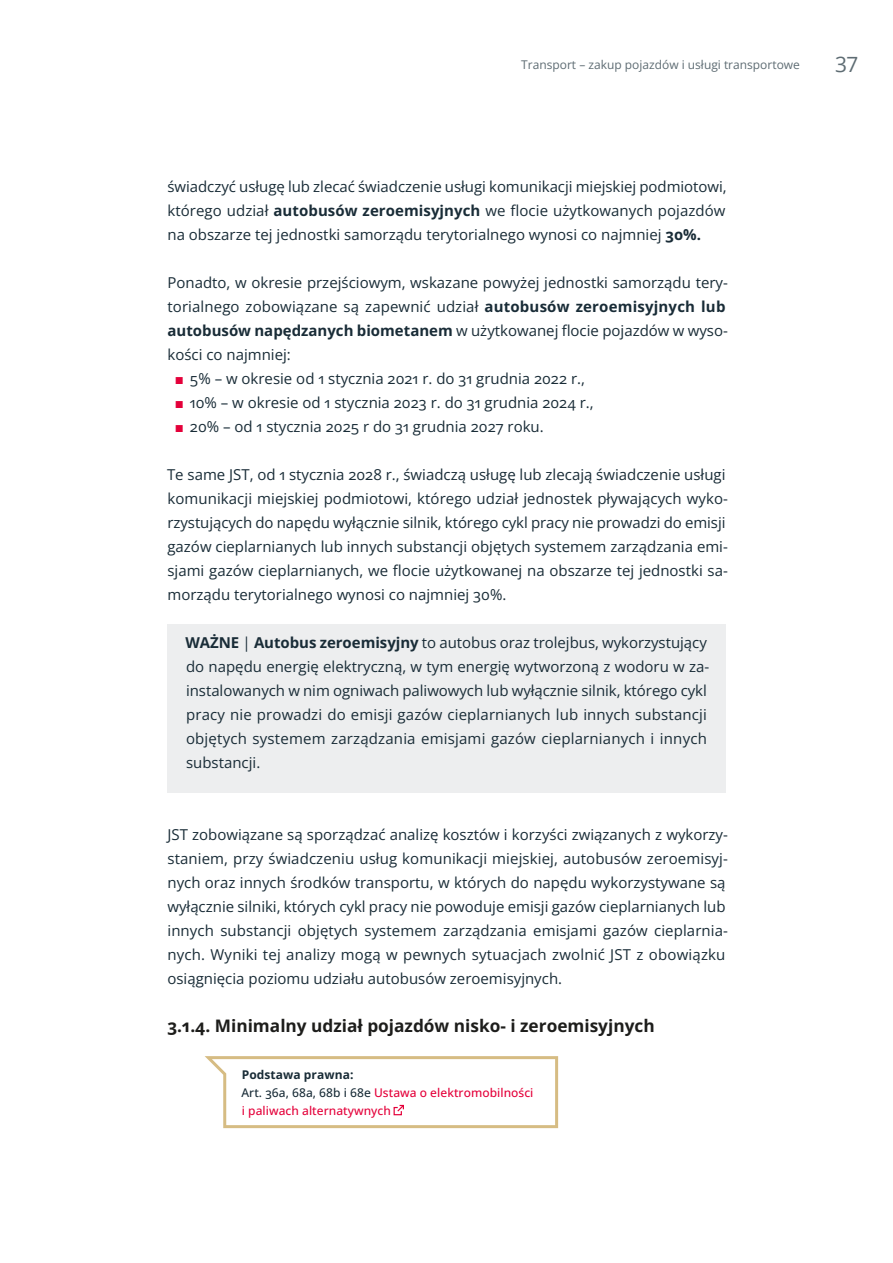
<style>
.page{position:relative;width:893px;height:1263px;background:#fff}
.page>*{position:absolute;margin:0;border:0;box-sizing:border-box;transform-origin:0 0}
.t1{font:21px "Open Sans";color:#5e6c73}
.t2{font:700 17.25px "Open Sans";color:#1d1d1b}
.t3{font:15px/24px "Open Sans";color:#192c37}
.t4{font:500 12px/18px "Open Sans";letter-spacing:.005em;color:#e4003a}
.t5{font:12px "Open Sans";color:#5e6c73}
.s1{font-weight:700}
.s2{font-family:"Arial";color:#e4003a}
.s3{font-weight:700;color:#192c37}
.s4{color:#192c37}
</style>
<div class="page">
<div style="left:167px;top:624px;width:558px;height:168px;background:#edeeef"></div>
<svg style="left:205px;top:1056px;width:353px;height:72px"></svg>
<p class="t5" style="left:521px;top:56px;width:280px">Transport – zakup pojazdów i usługi transportowe</p>
<h1 class="t1" style="left:835px;top:50px;width:24px">37</h1>
<p class="t3" style="left:167px;top:174px;width:561px;text-align:justify">świadczyć usługę lub zlecać świadczenie usługi komunikacji miejskiej podmiotowi, którego udział <span class="s1">autobusów zeroemisyjnych</span> we flocie użytkowanych pojazdów na obszarze tej jednostki samorządu terytorialnego wynosi co najmniej <span class="s1">30%.</span></p>
<p class="t3" style="left:167px;top:270px;width:562px">Ponadto, w okresie przejściowym, wskazane powyżej jednostki samorządu tery&shy;torialnego zobowiązane są zapewnić udział <span class="s1">autobusów zeroemisyjnych lub autobusów napędzanych biometanem</span> w użytkowanej flocie pojazdów w wyso&shy;kości co najmniej:</p>
<p class="t3" style="left:175px;top:366px;width:411px"><span class="s2">■</span> 5% – w okresie od 1 stycznia 2021 r. do 31 grudnia 2022 r.,</p>
<p class="t3" style="left:175px;top:390px;width:420px"><span class="s2">■</span> 10% – w okresie od 1 stycznia 2023 r. do 31 grudnia 2024 r.,</p>
<p class="t3" style="left:175px;top:414px;width:370px"><span class="s2">■</span> 20% – od 1 stycznia 2025 r do 31 grudnia 2027 roku.</p>
<p class="t3" style="left:167px;top:462px;width:562px">Te same JST, od 1 stycznia 2028 r., świadczą usługę lub zlecają świadczenie usługi komunikacji miejskiej podmiotowi, którego udział jednostek pływających wyko&shy;rzystujących do napędu wyłącznie silnik, którego cykl pracy nie prowadzi do emisji gazów cieplarnianych lub innych substancji objętych systemem zarządzania emi&shy;sjami gazów cieplarnianych, we flocie użytkowanej na obszarze tej jednostki sa&shy;morządu terytorialnego wynosi co najmniej 30%.</p>
<p class="t3" style="left:185px;top:630px;width:525px"><span class="s1">WAŻNE</span> | <span class="s1">Autobus zeroemisyjny</span> to autobus oraz trolejbus, wykorzystujący do napędu energię elektryczną, w tym energię wytworzoną z wodoru w za&shy;instalowanych w nim ogniwach paliwowych lub wyłącznie silnik, którego cykl pracy nie prowadzi do emisji gazów cieplarnianych lub innych substancji objętych systemem zarządzania emisjami gazów cieplarnianych i innych substancji.</p>
<p class="t3" style="left:167px;top:822px;width:562px">JST zobowiązane są sporządzać analizę kosztów i korzyści związanych z wykorzy&shy;staniem, przy świadczeniu usług komunikacji miejskiej, autobusów zeroemisyj&shy;nych oraz innych środków transportu, w których do napędu wykorzystywane są wyłącznie silniki, których cykl pracy nie powoduje emisji gazów cieplarnianych lub innych substancji objętych systemem zarządzania emisjami gazów cieplarnia&shy;nych. Wyniki tej analizy mogą w pewnych sytuacjach zwolnić JST z obowiązku osiągnięcia poziomu udziału autobusów zeroemisyjnych.</p>
<p class="t2" style="left:167px;top:1014px;width:489px">3.1.4. Minimalny udział pojazdów nisko- i zeroemisyjnych</p>
<p class="t4" style="left:241px;top:1065px;width:294px"><span class="s3">Podstawa prawna:<br></span><span class="s4">Art. 36a, 68a, 68b i 68e</span> Ustawa o elektromobilności i paliwach alternatywnych</p>
</div>
